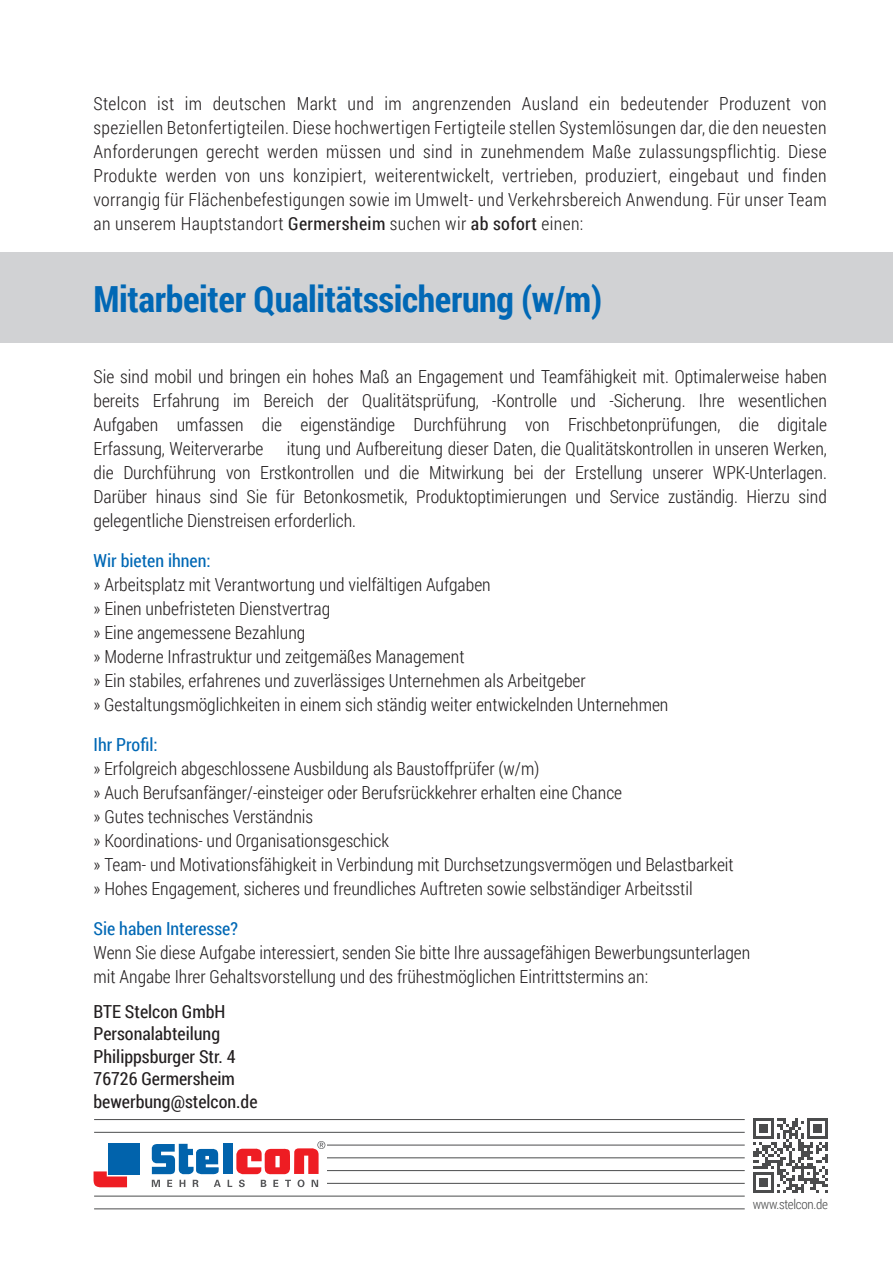
<style>
.page{position:relative;width:893px;height:1263px;background:#fff}
.page>*{position:absolute;margin:0;border:0;box-sizing:border-box;transform-origin:0 0}
.t1{font:700 36px "Roboto Condensed";letter-spacing:-.01em;color:#0168b5}
.t2{font:300 18px/24px "Roboto Condensed";color:#231f20;text-align:justify}
.t3{font:18px/22.5px "Roboto Condensed";color:#231f20}
.t4{font:18px "Roboto Condensed";color:#0168b5}
.t5{font:300 13.35px "Roboto Condensed";letter-spacing:-.02em;color:#4b4c4d}
.s1{font-weight:400}
</style>
<div class="page">
<div style="left:0;top:252px;width:893px;height:91px;background:#d1d2d4"></div>
<svg style="left:753px;top:1118px;width:74px;height:75px"></svg>
<hr style="left:94px;top:1119px;width:651px;height:1px;background:#4b4c4d">
<hr style="left:94px;top:1132px;width:651px;height:1px;background:#4b4c4d">
<hr style="left:94px;top:1145px;width:651px;height:1px;background:#4b4c4d">
<hr style="left:94px;top:1157px;width:651px;height:1px;background:#4b4c4d">
<hr style="left:94px;top:1170px;width:651px;height:1px;background:#4b4c4d">
<hr style="left:94px;top:1183px;width:651px;height:1px;background:#4b4c4d">
<hr style="left:94px;top:1196px;width:651px;height:1px;background:#4b4c4d">
<hr style="left:94px;top:1208px;width:651px;height:1px;background:#4b4c4d">
<div style="left:94px;top:1141px;width:233px;height:46px;background:#fff"></div>
<svg style="left:152px;top:1180px;width:8px;height:7px"></svg>
<svg style="left:167px;top:1180px;width:5px;height:7px"></svg>
<svg style="left:180px;top:1180px;width:5px;height:7px"></svg>
<svg style="left:193px;top:1180px;width:6px;height:7px"></svg>
<svg style="left:214px;top:1180px;width:7px;height:7px"></svg>
<div style="left:223px;top:1144px;width:9px;height:30px;background:#0163ac"></div>
<svg style="left:228px;top:1141px;width:97px;height:46px"></svg>
<svg style="left:151px;top:1144px;width:68px;height:30px"></svg>
<svg style="left:94px;top:1171px;width:33px;height:16px"></svg>
<div style="left:109px;top:1143px;width:31px;height:32px;background:#0163ac"></div>
<p class="t2" style="left:94px;top:91px;width:735px">Stelcon ist im deutschen Markt und im angrenzenden Ausland ein bedeutender Produzent von speziellen Betonfertigteilen. Diese hochwertigen Fertigteile stellen Systemlösungen dar, die den neuesten Anforderungen gerecht werden müssen und sind in zunehmendem Maße zulassungspflichtig. Diese Produkte werden von uns konzipiert, weiterentwickelt, vertrieben, produziert, eingebaut und finden vorrangig für Flächenbefestigungen sowie im Umwelt- und Verkehrsbereich Anwendung. Für unser Team an unserem Hauptstandort <span class="s1">Germersheim</span> suchen wir <span class="s1">ab sofort</span> einen:</p>
<h1 class="t1" style="left:94px;top:274px;width:510px">Mitarbeiter Qualitätssicherung (w/m)</h1>
<p class="t2" style="left:94px;top:364px;width:735px">Sie sind mobil und bringen ein hohes Maß an Engagement und Teamfähigkeit mit. Optimalerweise haben bereits Erfahrung im Bereich der Qualitätsprüfung, -Kontrolle und -Sicherung. Ihre wesentlichen Aufgaben umfassen die eigenständige Durchführung von Frischbetonprüfungen, die digitale Erfassung, Weiterverarbe</p>
<p class="t2" style="left:94px;top:436px;width:735px;text-indent:193px">itung und Aufbereitung dieser Daten, die Qualitätskontrollen in unseren Werken, die Durchführung von Erstkontrollen und die Mitwirkung bei der Erstellung unserer WPK-Unterlagen.<br>Darüber hinaus sind Sie für Betonkosmetik, Produktoptimierungen und Service zuständig. Hierzu sind gelegentliche Dienstreisen erforderlich.</p>
<p class="t4" style="left:94px;top:548px;width:119px">Wir bieten ihnen:</p>
<p class="t2" style="left:94px;top:572px;width:576px;text-align:left">» Arbeitsplatz mit Verantwortung und vielfältigen Aufgaben<br>» Einen unbefristeten Dienstvertrag<br>» Eine angemessene Bezahlung<br>» Moderne Infrastruktur und zeitgemäßes Management<br>» Ein stabiles, erfahrenes und zuverlässiges Unternehmen als Arbeitgeber<br>» Gestaltungsmöglichkeiten in einem sich ständig weiter entwickelnden Unternehmen</p>
<p class="t4" style="left:94px;top:732px;width:66px">Ihr Profil:</p>
<p class="t2" style="left:94px;top:756px;width:642px;text-align:left">» Erfolgreich abgeschlossene Ausbildung als Baustoffprüfer (w/m)<br>» Auch Berufsanfänger/-einsteiger oder Berufsrückkehrer erhalten eine Chance<br>» Gutes technisches Verständnis<br>» Koordinations- und Organisationsgeschick<br>» Team- und Motivationsfähigkeit in Verbindung mit Durchsetzungsvermögen und Belastbarkeit » Hohes Engagement, sicheres und freundliches Auftreten sowie selbständiger Arbeitsstil</p>
<p class="t4" style="left:94px;top:916px;width:146px">Sie haben Interesse?</p>
<p class="t2" style="left:94px;top:940px;width:658px">Wenn Sie diese Aufgabe interessiert, senden Sie bitte Ihre aussagefähigen Bewerbungsunterlagen mit Angabe Ihrer Gehaltsvorstellung und des frühestmöglichen Eintrittstermins an:</p>
<p class="t3" style="left:94px;top:999px;width:165px">BTE Stelcon GmbH<br>Personalabteilung<br>Philippsburger Str. 4<br>76726 Germersheim bewerbung@stelcon.de</p>
<p class="t5" style="left:753px;top:1195px;width:77px">www.stelcon.de</p>
</div>
